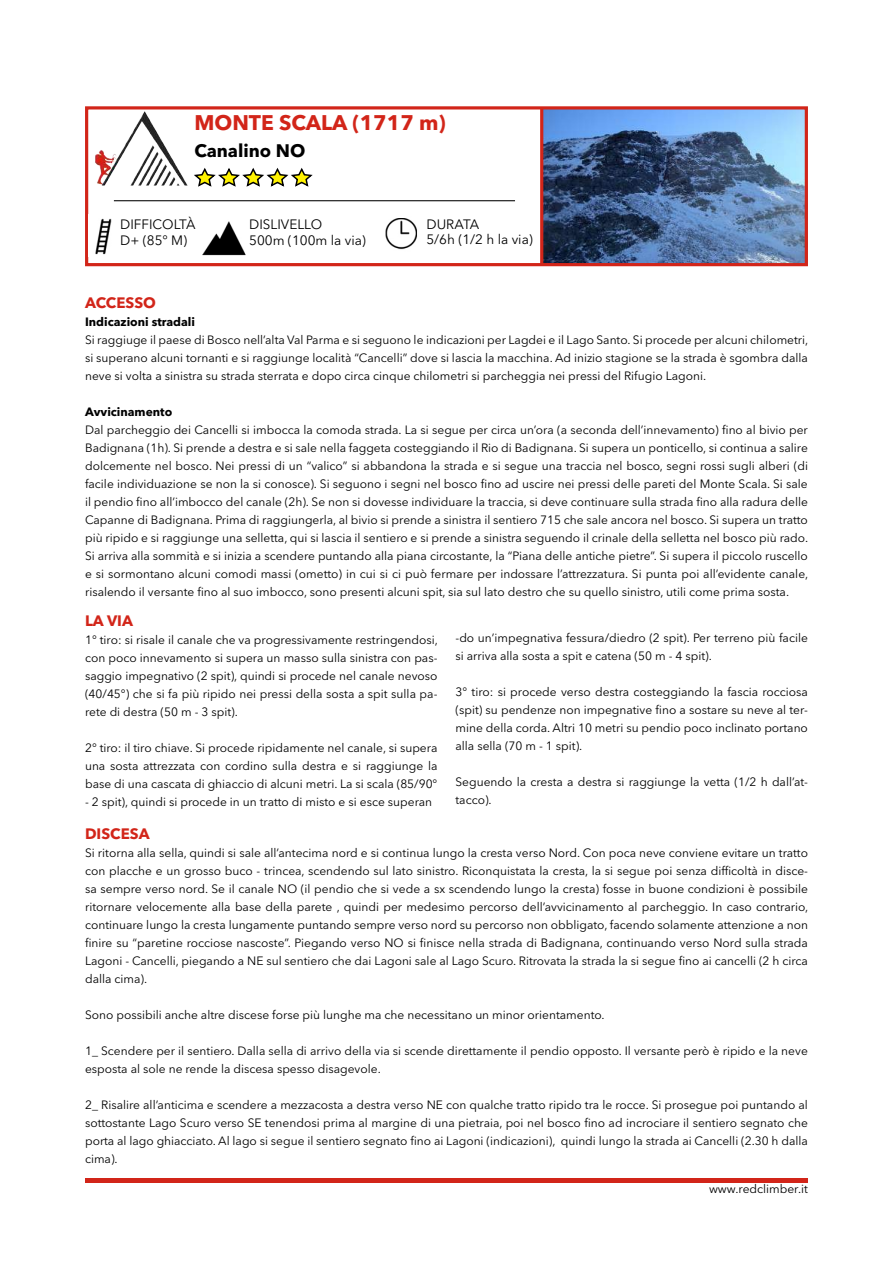
<style>
.page{position:relative;width:893px;height:1263px;background:#fff}
.page>*{position:absolute;margin:0;border:0;box-sizing:border-box;transform-origin:0 0}
.t1{font:700 21px "Avenir Next LT Pro";color:#d22519}
.t2{font:700 18px "Avenir Next LT Pro";color:#000}
.t3{font:700 15px "Avenir Next LT Pro";color:#d22519}
.t4{font:13.5px "Avenir Next LT Pro";color:#000}
.t5{font:12px/18px "Avenir Next LT Pro";color:#000;text-align:justify}
.t6{font:700 12px "Avenir Next LT Pro";color:#000}
</style>
<div class="page">
<img style="left:543px;top:110px;width:261px;height:152px">
<hr style="left:85px;top:1178px;width:723px;height:4px;background:#d22519">
<img style="left:95px;top:112px;width:93px;height:74px">
<div style="left:85px;top:106px;width:723px;height:160px;border:3px solid #d22519"></div>
<img style="left:95px;top:218px;width:17px;height:37px">
<img style="left:202px;top:221px;width:44px;height:35px">
<img style="left:385px;top:218px;width:32px;height:32px">
<svg style="left:194px;top:168px;width:119px;height:19px"></svg>
<hr style="left:540px;top:109px;width:3px;height:156px;background:#d22519">
<hr style="left:114px;top:200px;width:401px;height:1px;background:#000">
<h1 class="t1" style="left:194px;top:109px;width:253px">MONTE SCALA (1717 m)</h1>
<h2 class="t2" style="left:194px;top:139px;width:112px">Canalino NO</h2>
<p class="t4" style="left:120px;top:216px;width:77px">DIFFICOLTÀ</p>
<p class="t4" style="left:249px;top:216px;width:74px">DISLIVELLO</p>
<p class="t4" style="left:426px;top:216px;width:54px">DURATA</p>
<p class="t4" style="left:120px;top:233px;width:69px">D+ (85° M)</p>
<p class="t4" style="left:249px;top:233px;width:118px">500m (100m la via)</p>
<p class="t4" style="left:426px;top:231px;width:108px">5/6h (1/2 h la via)</p>
<p class="t3" style="left:85px;top:293px;width:72px">ACCESSO</p>
<p class="t6" style="left:85px;top:314px;width:112px">Indicazioni stradali</p>
<p class="t5" style="left:85px;top:330px;width:725px">Si raggiuge il paese di Bosco nell’alta Val Parma e si seguono le indicazioni per Lagdei e il Lago Santo. Si procede per alcuni chilometri, si superano alcuni tornanti e si raggiunge località “Cancelli” dove si lascia la macchina. Ad inizio stagione se la strada è sgombra dalla neve si volta a sinistra su strada sterrata e dopo circa cinque chilometri si parcheggia nei pressi del Rifugio Lagoni.</p>
<p class="t6" style="left:85px;top:404px;width:89px">Avvicinamento</p>
<p class="t5" style="left:85px;top:420px;width:725px">Dal parcheggio dei Cancelli si imbocca la comoda strada. La si segue per circa un’ora (a seconda dell’innevamento) fino al bivio per Badignana (1h). Si prende a destra e si sale nella faggeta costeggiando il Rio di Badignana. Si supera un ponticello, si continua a salire dolcemente nel bosco. Nei pressi di un “valico” si abbandona la strada e si segue una traccia nel bosco, segni rossi sugli alberi (di facile individuazione se non la si conosce). Si seguono i segni nel bosco fino ad uscire nei pressi delle pareti del Monte Scala. Si sale il pendio fino all’imbocco del canale (2h). Se non si dovesse individuare la traccia, si deve continuare sulla strada fino alla radura delle Capanne di Badignana. Prima di raggiungerla, al bivio si prende a sinistra il sentiero 715 che sale ancora nel bosco. Si supera un tratto più ripido e si raggiunge una selletta, qui si lascia il sentiero e si prende a sinistra seguendo il crinale della selletta nel bosco più rado.<br>Si arriva alla sommità e si inizia a scendere puntando alla piana circostante, la “Piana delle antiche pietre”. Si supera il piccolo ruscello e si sormontano alcuni comodi massi (ometto) in cui si ci può fermare per indossare l’attrezzatura. Si punta poi all’evidente canale, risalendo il versante fino al suo imbocco, sono presenti alcuni spit, sia sul lato destro che su quello sinistro, utili come prima sosta.</p>
<p class="t3" style="left:85px;top:612px;width:49px">LA VIA</p>
<p class="t5" style="left:85px;top:631px;width:354px">1° tiro: si risale il canale che va progressivamente restringendosi, con poco innevamento si supera un masso sulla sinistra con pas&shy;saggio impegnativo (2 spit), quindi si procede nel canale nevoso (40/45°) che si fa più ripido nei pressi della sosta a spit sulla pa&shy;rete di destra (50 m - 3 spit).</p>
<p class="t5" style="left:85px;top:739px;width:354px">2° tiro: il tiro chiave. Si procede ripidamente nel canale, si supera una sosta attrezzata con cordino sulla destra e si raggiunge la base di una cascata di ghiaccio di alcuni metri. La si scala (85/90°</p>
<p class="t5" style="left:85px;top:793px;width:349px">- 2 spit), quindi si procede in un tratto di misto e si esce superan</p>
<p class="t5" style="left:455px;top:629px;width:354px">-do un’impegnativa fessura/diedro (2 spit). Per terreno più facile si arriva alla sosta a spit e catena (50 m - 4 spit).</p>
<p class="t5" style="left:455px;top:683px;width:354px">3° tiro: si procede verso destra costeggiando la fascia rocciosa (spit) su pendenze non impegnative fino a sostare su neve al ter&shy;mine della corda. Altri 10 metri su pendio poco inclinato portano alla sella (70 m - 1 spit).</p>
<p class="t5" style="left:455px;top:773px;width:354px">Seguendo la cresta a destra si raggiunge la vetta (1/2 h dall’at&shy;tacco).</p>
<p class="t3" style="left:85px;top:824px;width:66px">DISCESA</p>
<p class="t5" style="left:85px;top:843px;width:725px">Si ritorna alla sella, quindi si sale all’antecima nord e si continua lungo la cresta verso Nord. Con poca neve conviene evitare un tratto con placche e un grosso buco - trincea, scendendo sul lato sinistro. Riconquistata la cresta, la si segue poi senza difficoltà in disce&shy;sa sempre verso nord. Se il canale NO (il pendio che si vede a sx scendendo lungo la cresta) fosse in buone condizioni è possibile ritornare velocemente alla base della parete , quindi per medesimo percorso dell’avvicinamento al parcheggio. In caso contrario, continuare lungo la cresta lungamente puntando sempre verso nord su percorso non obbligato, facendo solamente attenzione a non finire su “paretine rocciose nascoste”. Piegando verso NO si finisce nella strada di Badignana, continuando verso Nord sulla strada Lagoni - Cancelli, piegando a NE sul sentiero che dai Lagoni sale al Lago Scuro. Ritrovata la strada la si segue fino ai cancelli (2 h circa dalla cima).</p>
<p class="t5" style="left:85px;top:1005px;width:521px">Sono possibili anche altre discese forse più lunghe ma che necessitano un minor orientamento.</p>
<p class="t5" style="left:85px;top:1041px;width:724px">1_ Scendere per il sentiero. Dalla sella di arrivo della via si scende direttamente il pendio opposto. Il versante però è ripido e la neve esposta al sole ne rende la discesa spesso disagevole.</p>
<p class="t5" style="left:85px;top:1095px;width:724px">2_ Risalire all’anticima e scendere a mezzacosta a destra verso NE con qualche tratto ripido tra le rocce. Si prosegue poi puntando al sottostante Lago Scuro verso SE tenendosi prima al margine di una pietraia, poi nel bosco fino ad incrociare il sentiero segnato che porta al lago ghiacciato. Al lago si segue il sentiero segnato fino ai Lagoni (indicazioni), quindi lungo la strada ai Cancelli (2.30 h dalla cima).</p>
<p class="t5" style="left:709px;top:1180px;width:100px">www.redclimber.it</p>
</div>
